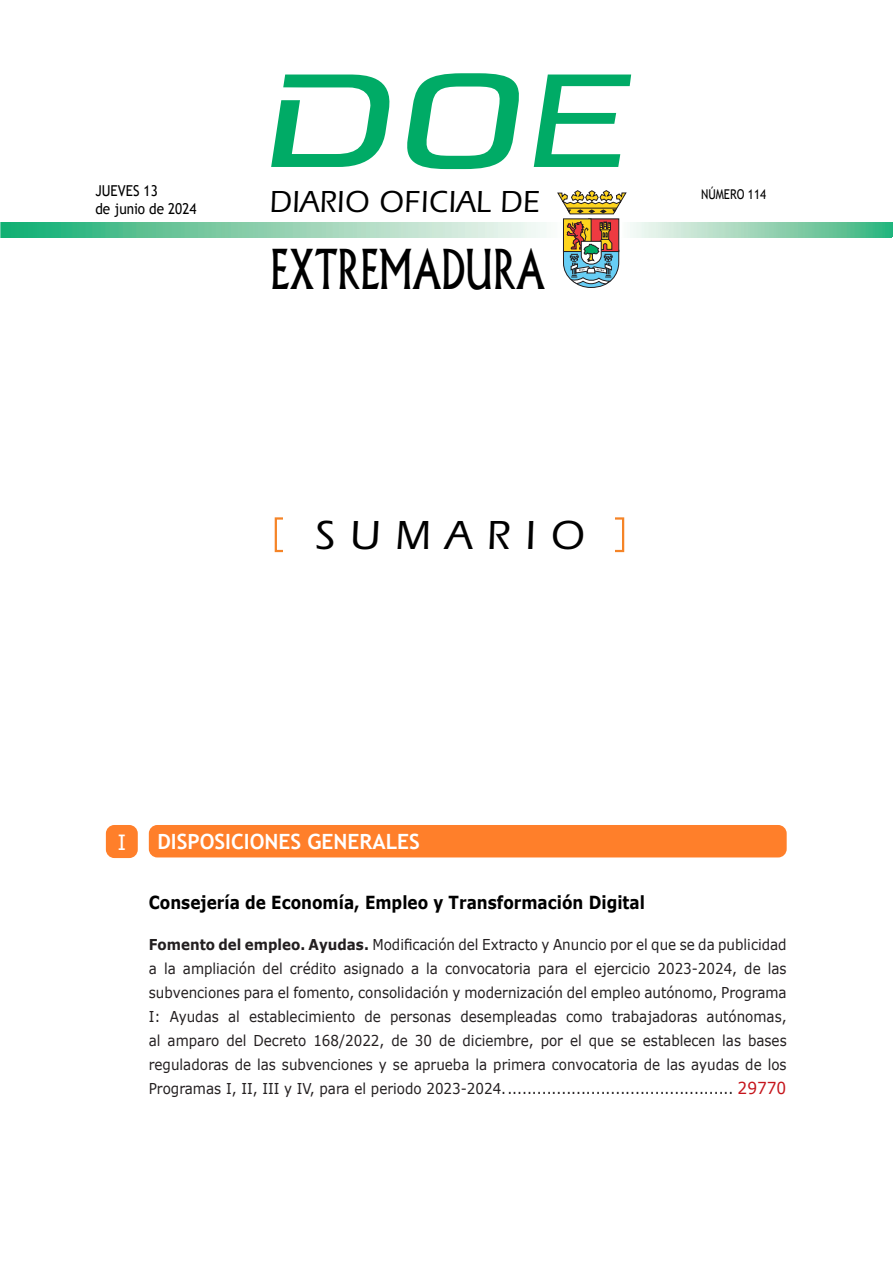
<style>
.page{position:relative;width:893px;height:1263px;background:#fff}
.page>*{position:absolute;margin:0;border:0;box-sizing:border-box;transform-origin:0 0}
.t1{font:53.7px "Albertus";color:#000;scale:.69 1}
.t2{font:500 42px "ITC Eras Std";letter-spacing:.36em;color:#000}
.t3{font:500 31.5px "ITC Eras Std";letter-spacing:.02em;color:#000;scale:.96 1}
.SUM_DISPOSICIONES{font:700 21px "Trebuchet MS";color:#fff}
.SUM_DISPOSICIONES-2{font:21px "Verdana";color:#fff}
.SUM_SUBSECCION{font:700 18px "Verdana";color:#000;scale:.85 1}
.CUERPO_DE_TEXTO{font:15px/24px "Verdana";color:#231f20;text-align:justify;scale:.9 1}
.t4{font:15px/18px "Trebuchet MS";color:#000;scale:.9 1}
.t5{font:13.5px "Trebuchet MS";color:#000;scale:.85 1}
.s1{font-weight:700}
.s2{font-size:16.5px;color:#c5141b}
</style>
<div class="page">
<svg style="left:0;top:222px;width:1px;height:15px"></svg>
<img style="left:1px;top:222px;width:545px;height:15px">
<svg style="left:892px;top:222px;width:1px;height:15px"></svg>
<img style="left:630px;top:222px;width:262px;height:15px">
<svg style="left:557px;top:190px;width:70px;height:98px"></svg>
<svg style="left:271px;top:75px;width:119px;height:92px"></svg>
<svg style="left:407px;top:73px;width:112px;height:96px"></svg>
<svg style="left:534px;top:75px;width:97px;height:92px"></svg>
<div style="left:275px;top:517px;width:349px;height:35px;border:2px solid #f58427"></div>
<div style="left:284px;top:513px;width:331px;height:43px;background:#fff"></div>
<div style="left:149px;top:825px;width:638px;height:32px;background:#ff7f2a;border-radius:9px"></div>
<div style="left:106px;top:825px;width:32px;height:33px;background:#ff7f2a;border-radius:9px"></div>
<p class="t4" style="left:95px;top:181px;width:114px">JUEVES 13<br>de junio de 2024</p>
<p class="t5" style="left:701px;top:186px;width:78px">NÚMERO 114</p>
<h3 class="t3" style="left:269px;top:184px;width:283px">DIARIO OFICIAL DE</h3>
<h1 class="t1" style="left:271px;top:238px;width:399px">EXTREMADURA</h1>
<h2 class="t2" style="left:315px;top:512px;width:271px">SUMARIO</h2>
<p class="SUM_DISPOSICIONES-2" style="left:117px;top:827px;width:10px">I</p>
<p class="SUM_DISPOSICIONES" style="left:157px;top:828px;width:264px">DISPOSICIONES GENERALES</p>
<p class="SUM_SUBSECCION" style="left:149px;top:889px;width:585px">Consejería de Economía, Empleo y Transformación Digital</p>
<p class="CUERPO_DE_TEXTO" style="left:149px;top:932px;width:710px"><span class="s1">Fomento del empleo. Ayudas.</span> Modificación del Extracto y Anuncio por el que se da publicidad a la ampliación del crédito asignado a la convocatoria para el ejercicio 2023-2024, de las subvenciones para el fomento, consolidación y modernización del empleo autónomo, Programa I: Ayudas al establecimiento de personas desempleadas como trabajadoras autónomas, al amparo del Decreto 168/2022, de 30 de diciembre, por el que se establecen las bases reguladoras de las subvenciones y se aprueba la primera convocatoria de las ayudas de los Programas I, II, III y IV, para el periodo 2023-2024............................................... <span class="s2">29770</span></p>
</div>
